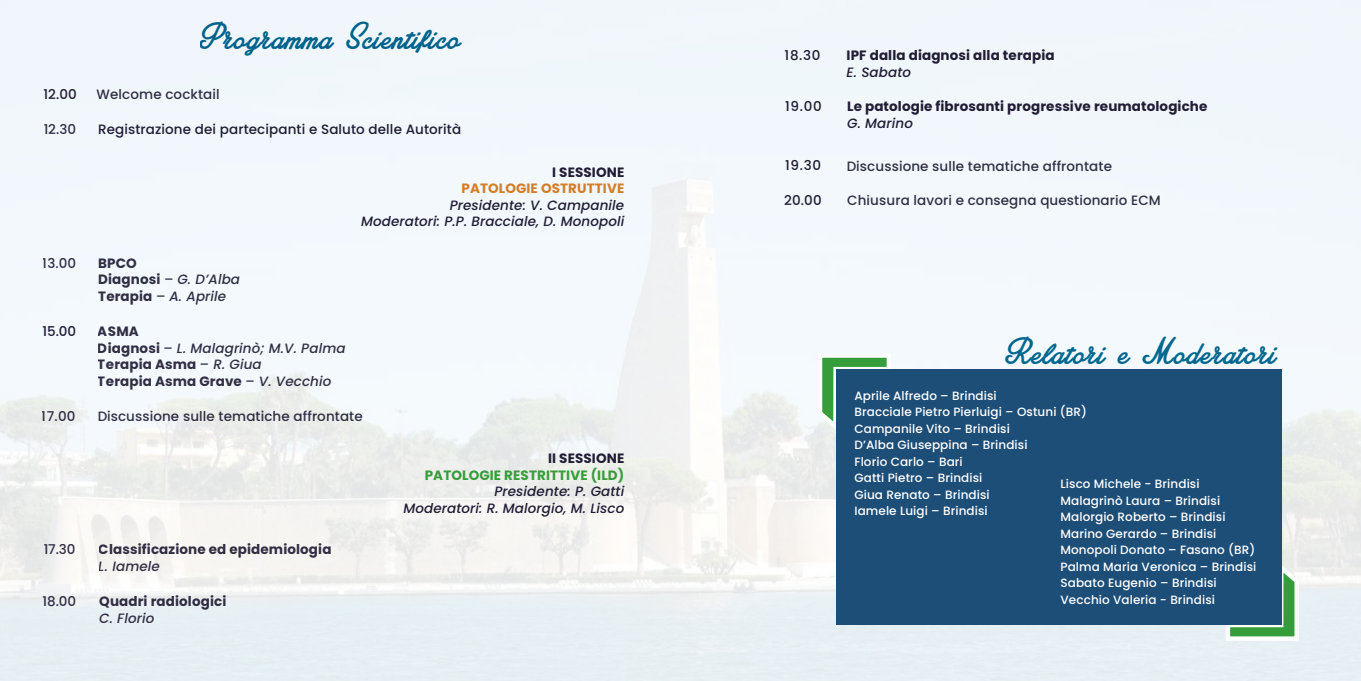
<style>
.page{position:relative;width:1361px;height:681px;background:#fff}
.page>*{position:absolute;margin:0;border:0;box-sizing:border-box;transform-origin:0 0}
.t1{font:39.45px "Amplify Personal Use Only";letter-spacing:.025em;color:#00678e}
.t2{font:700 13.5px/16.5px "Poppins";letter-spacing:.01em;color:#201c34}
.t3{font:500 13.5px "Poppins";letter-spacing:.01em;color:#201c34}
.t4{font:italic 500 13.5px/16.5px "Poppins";letter-spacing:.01em;color:#201c34;text-align:right}
.t5{font:700 13.5px "Poppins";letter-spacing:.01em;color:#369d3b}
.t6{font:700 13.5px "Poppins";letter-spacing:.01em;color:#d47d26}
.t7{font:500 12px/16.5px "Poppins";letter-spacing:.01em;color:#fff}
.s1{font-weight:500}
.s2{font-weight:500;font-style:italic}
</style>
<div class="page">
<img style="left:0;top:0;width:1361px;height:680px">
<div style="left:1058px;top:199px;width:122px;height:169px;background:#f3f8fc"></div>
<svg style="left:815px;top:351px;width:78px;height:81px"></svg>
<svg style="left:1223px;top:561px;width:78px;height:82px"></svg>
<div style="left:836px;top:368px;width:445px;height:256px;background:#1d4e78"></div>
<h1 class="t1" style="left:200px;top:15px;width:261px">Programma Scientifico</h1>
<p class="t3" style="left:43px;top:87px;width:35px">12.00</p>
<p class="t3" style="left:97px;top:87px;width:125px">Welcome cocktail</p>
<p class="t3" style="left:43px;top:121px;width:34px">12.30</p>
<p class="t3" style="left:98px;top:121px;width:365px">Registrazione dei partecipanti e Saluto delle Autorità</p>
<p class="t3" style="left:43px;top:255px;width:35px">13.00</p>
<p class="t3" style="left:42px;top:323px;width:35px">15.00</p>
<p class="t2" style="left:98px;top:254px;width:143px">BPCO<br>Diagnosi <span class="s1">–</span> <span class="s2">G. D’Alba<br></span>Terapia <span class="s1">–</span> <span class="s2">A. Aprile</span></p>
<p class="t2" style="left:98px;top:323px;width:249px">ASMA<br>Diagnosi <span class="s2">– L. Malagrinò; M.V. Palma<br></span>Terapia Asma <span class="s2">– R. Giua<br></span>Terapia Asma Grave <span class="s2">– V. Vecchio</span></p>
<p class="t2" style="left:552px;top:163px;width:74px">I SESSIONE</p>
<p class="t6" style="left:461px;top:180px;width:164px">PATOLOGIE OSTRUTTIVE</p>
<p class="t4" style="left:361px;top:196px;width:265px">Presidente: V. Campanile<br>Moderatori: P.P. Bracciale, D. Monopoli</p>
<p class="t3" style="left:42px;top:408px;width:35px">17.00</p>
<p class="t3" style="left:97px;top:408px;width:267px">Discussione sulle tematiche affrontate</p>
<p class="t3" style="left:43px;top:541px;width:34px">17.30</p>
<p class="t3" style="left:42px;top:593px;width:35px">18.00</p>
<p class="t2" style="left:99px;top:541px;width:234px">Classificazione ed epidemiologia</p>
<p class="t4" style="left:99px;top:558px;width:63px">L. Iamele</p>
<p class="t2" style="left:99px;top:593px;width:129px">Quadri radiologici</p>
<p class="t4" style="left:99px;top:609px;width:57px">C. Florio</p>
<p class="t2" style="left:548px;top:450px;width:78px">II SESSIONE</p>
<p class="t5" style="left:425px;top:467px;width:201px">PATOLOGIE RESTRITTIVE (ILD)</p>
<p class="t4" style="left:403px;top:483px;width:222px">Presidente: P. Gatti<br>Moderatori: R. Malorgio, M. Lisco</p>
<p class="t3" style="left:784px;top:47px;width:37px">18.30</p>
<p class="t2" style="left:846px;top:47px;width:209px">IPF dalla diagnosi alla terapia</p>
<p class="t4" style="left:846px;top:64px;width:66px">E. Sabato</p>
<p class="t3" style="left:785px;top:99px;width:38px">19.00</p>
<p class="t2" style="left:847px;top:98px;width:362px">Le patologie fibrosanti progressive reumatologiche</p>
<p class="t4" style="left:847px;top:115px;width:67px">G. Marino</p>
<p class="t3" style="left:785px;top:157px;width:37px">19.30</p>
<p class="t3" style="left:846px;top:158px;width:267px">Discussione sulle tematiche affrontate</p>
<p class="t3" style="left:784px;top:192px;width:39px">20.00</p>
<p class="t3" style="left:847px;top:193px;width:315px">Chiusura lavori e consegna questionario ECM</p>
<h1 class="t1" style="left:1005px;top:330px;width:272px">Relatori e Moderatori</h1>
<p class="t7" style="left:854px;top:387px;width:234px">Aprile Alfredo – Brindisi<br>Bracciale Pietro Pierluigi – Ostuni (BR)<br>Campanile Vito – Brindisi<br>D’Alba Giuseppina – Brindisi<br>Florio Carlo – Bari<br>Gatti Pietro – Brindisi<br>Giua Renato – Brindisi<br>Iamele Luigi – Brindisi</p>
<p class="t7" style="left:1060px;top:475px;width:197px">Lisco Michele - Brindisi<br>Malagrinò Laura – Brindisi<br>Malorgio Roberto – Brindisi<br>Marino Gerardo – Brindisi<br>Monopoli Donato – Fasano (BR)<br>Palma Maria Veronica – Brindisi<br>Sabato Eugenio – Brindisi<br>Vecchio Valeria - Brindisi</p>
</div>
